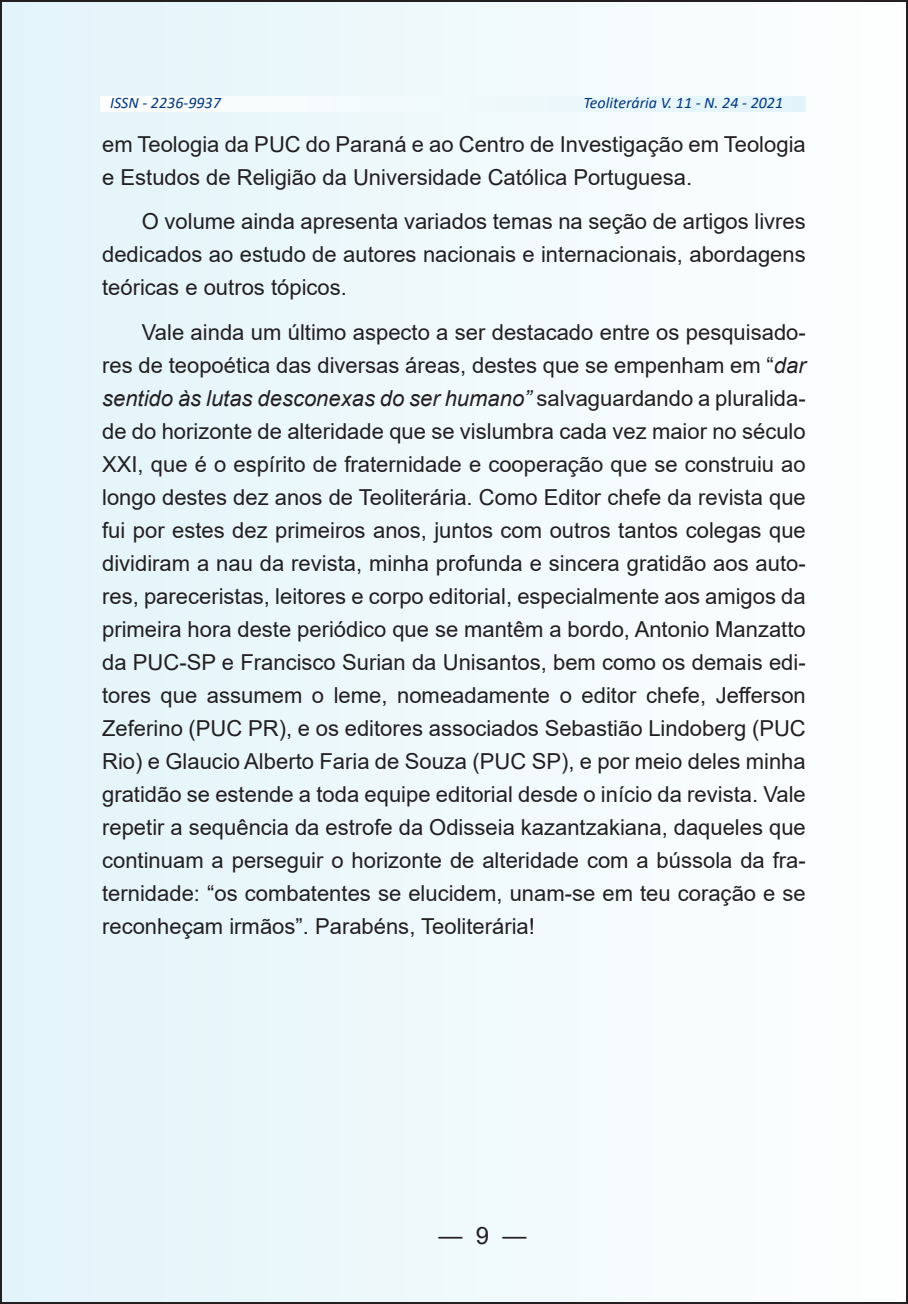
<style>
.page{position:relative;width:908px;height:1304px;background:#fff}
.page>*{position:absolute;margin:0;border:0;box-sizing:border-box;transform-origin:0 0}
.t1{font:24px "Arial";color:#231f20}
.t2{font:22px/33px "Arial";color:#231f20;text-align:justify}
.t3{font:italic 16px "Calibri";color:#003882}
.s1{font-style:italic}
</style>
<div class="page">
<div style="left:1px;top:1px;width:905px;height:1302px;background:linear-gradient(to right,#e2f4fa,#fefefe)"></div>
<svg style="left:100px;top:96px;width:705px;height:15px"></svg>
<p class="t3" style="left:110px;top:92px;width:112px">ISSN - 2236-9937</p>
<p class="t3" style="left:583px;top:92px;width:201px">Teoliterária V. 11 - N. 24 - 2021</p>
<p class="t2" style="left:102px;top:128px;width:704px">em Teologia da PUC do Paraná e ao Centro de Investigação em Teologia e Estudos de Religião da Universidade Católica Portuguesa.</p>
<p class="t2" style="left:102px;top:205px;width:704px;text-indent:40px">O volume ainda apresenta variados temas na seção de artigos livres dedicados ao estudo de autores nacionais e internacionais, abordagens teóricas e outros tópicos.</p>
<p class="t2" style="left:102px;top:315px;width:704px;text-indent:40px">Vale ainda um último aspecto a ser destacado entre os pesquisado&shy;res de teopoética das diversas áreas, destes que se empenham em “<span class="s1">dar sentido às lutas desconexas do ser humano”</span> salvaguardando a pluralida&shy;de do horizonte de alteridade que se vislumbra cada vez maior no século XXI, que é o espírito de fraternidade e cooperação que se construiu ao longo destes dez anos de Teoliterária. Como Editor chefe da revista que fui por estes dez primeiros anos, juntos com outros tantos colegas que dividiram a nau da revista, minha profunda e sincera gratidão aos auto&shy;res, pareceristas, leitores e corpo editorial, especialmente aos amigos da primeira hora deste periódico que se mantêm a bordo, Antonio Manzatto da PUC-SP e Francisco Surian da Unisantos, bem como os demais edi&shy;tores que assumem o leme, nomeadamente o editor chefe, Jefferson Zeferino (PUC PR), e os editores associados Sebastião Lindoberg (PUC Rio) e Glaucio Alberto Faria de Souza (PUC SP), e por meio deles minha gratidão se estende a toda equipe editorial desde o início da revista. Vale repetir a sequência da estrofe da Odisseia kazantzakiana, daqueles que continuam a perseguir o horizonte de alteridade com a bússola da fra&shy;ternidade: “os combatentes se elucidem, unam-se em teu coração e se reconheçam irmãos”. Parabéns, Teoliterária!</p>
<p class="t1" style="left:438px;top:1218px;width:90px">— 9 —</p>
</div>
